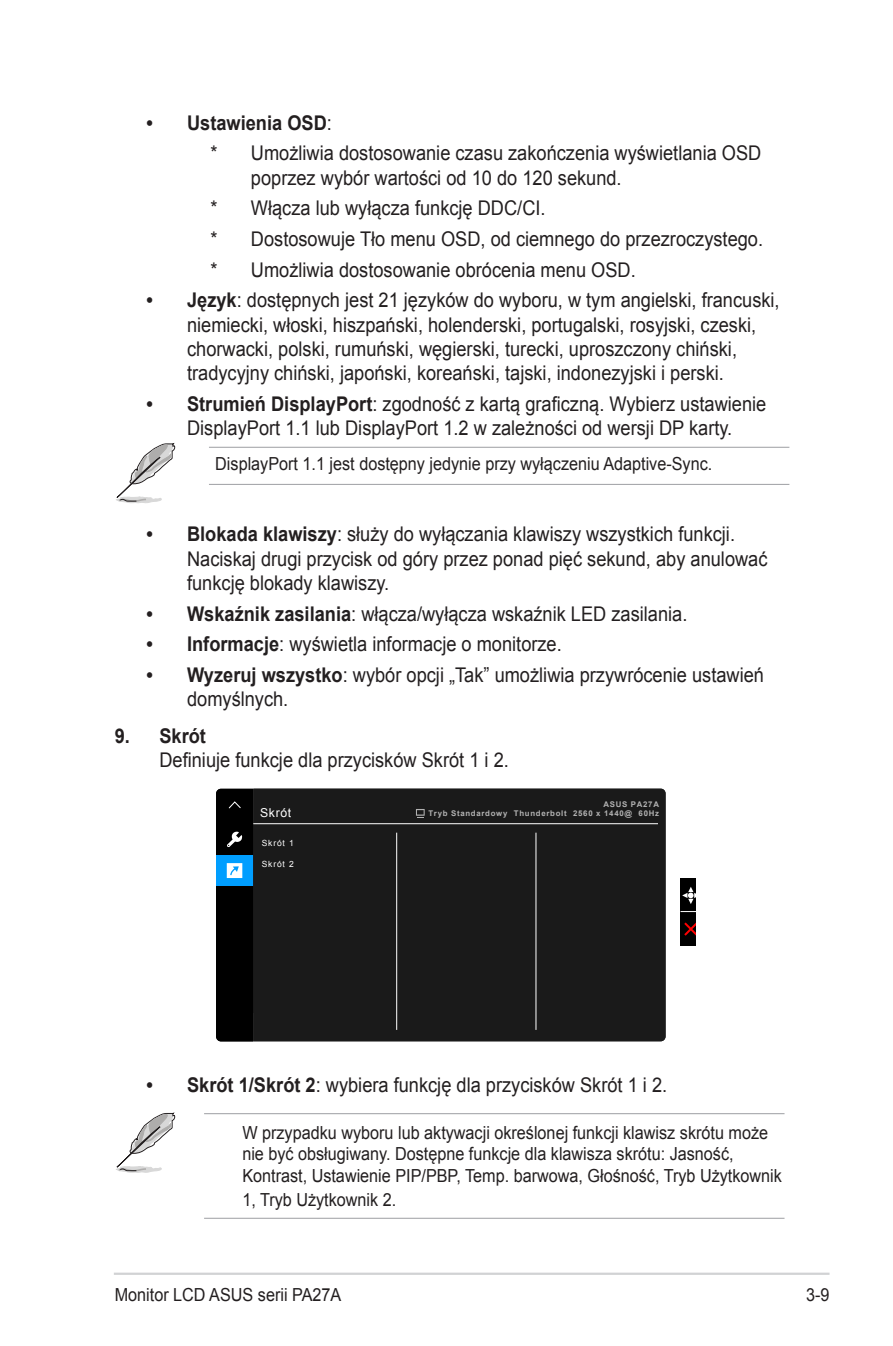
<style>
.page{position:relative;width:893px;height:1346px;background:#fff}
.page>*{position:absolute;margin:0;border:0;box-sizing:border-box;transform-origin:0 0}
.t1{font:20.25px/24.3px "Arial";color:#231f20;scale:.9 1}
.t2{font:700 20.25px "Arial";color:#231f20;scale:.9 1}
.t3{font:18px/21.6px "Arial";color:#231f20;scale:.9 1}
.t4{font:12.15px "Arial";letter-spacing:.05em;color:#fff}
.t5{font:8.55px "Arial";letter-spacing:.1em;color:#fff}
.t6{font:700 7.88px/9px "Arial";letter-spacing:.09em;color:#b3b3b3;text-align:right}
.s1{font-weight:700}
</style>
<div class="page">
<hr style="left:114px;top:1272px;width:715px;height:3px;background:#d1d2d4">
<hr style="left:204px;top:1113px;width:580px;height:1px;background:#a8a9ad">
<hr style="left:204px;top:1217px;width:580px;height:2px;background:#a8a9ad">
<hr style="left:209px;top:447px;width:580px;height:1px;background:#a8a9ad">
<hr style="left:209px;top:484px;width:580px;height:1px;background:#a8a9ad">
<svg style="left:116px;top:443px;width:59px;height:60px"></svg>
<div style="left:253px;top:788px;width:413px;height:253px;background:#1a1a1a"></div>
<div style="left:680px;top:878px;width:16px;height:67px;background:#000"></div>
<svg style="left:680px;top:911px;width:16px;height:1px"></svg>
<svg style="left:682px;top:887px;width:14px;height:17px"></svg>
<svg style="left:684px;top:922px;width:12px;height:14px"></svg>
<svg style="left:216px;top:789px;width:37px;height:252px;background:#081822"></svg>
<hr style="left:253px;top:823px;width:405px;height:1px;background:#fff">
<hr style="left:396px;top:832px;width:1px;height:198px;background:#fff">
<hr style="left:536px;top:832px;width:1px;height:198px;background:#fff">
<svg style="left:416px;top:809px;width:9px;height:7px"></svg>
<svg style="left:417px;top:810px;width:7px;height:8px"></svg>
<svg style="left:116px;top:1112px;width:59px;height:61px"></svg>
<p class="t1" style="left:210px;top:107px;width:614px;line-height:30.6px;text-indent:-64px"><span class="s1">• Ustawienia OSD</span>:<br>* Umożliwia dostosowanie czasu zakończenia wyświetlania OSD</p>
<p class="t1" style="left:210px;top:162px;width:616px;line-height:30.8px;text-indent:40px">poprzez wybór wartości od 10 do 120 sekund.<br>* Włącza lub wyłącza funkcję DDC/CI.<br>* Dostosowuje Tło menu OSD, od ciemnego do przezroczystego. * Umożliwia dostosowanie obrócenia menu OSD.</p>
<p class="t1" style="left:187px;top:288px;width:660px;text-indent:-40px"><span class="s1">• Język</span>: dostępnych jest 21 języków do wyboru, w tym angielski, francuski, niemiecki, włoski, hiszpański, holenderski, portugalski, rosyjski, czeski, chorwacki, polski, rumuński, węgierski, turecki, uproszczony chiński, tradycyjny chiński, japoński, koreański, tajski, indonezyjski i perski.</p>
<p class="t1" style="left:147px;top:392px;width:690px;text-align:center"><span class="s1">• Strumień DisplayPort</span>: zgodność z kartą graficzną. Wybierz ustawienie<br>DisplayPort 1.1 lub DisplayPort 1.2 w zależności od wersji DP karty.</p>
<p class="t3" style="left:215px;top:453px;width:554px">DisplayPort 1.1 jest dostępny jedynie przy wyłączeniu Adaptive-Sync.</p>
<p class="t1" style="left:187px;top:522px;width:646px;text-indent:-40px"><span class="s1">• Blokada klawiszy</span>: służy do wyłączania klawiszy wszystkich funkcji.<br>Naciskaj drugi przycisk od góry przez ponad pięć sekund, aby anulować funkcję blokady klawiszy.</p>
<p class="t1" style="left:147px;top:601px;width:602px"><span class="s1">• Wskaźnik zasilania</span>: włącza/wyłącza wskaźnik LED zasilania.</p>
<p class="t1" style="left:147px;top:632px;width:463px"><span class="s1">• Informacje</span>: wyświetla informacje o monitorze.</p>
<p class="t1" style="left:187px;top:663px;width:643px;text-indent:-40px"><span class="s1">• Wyzeruj wszystko</span>: wybór opcji „Tak” umożliwia przywrócenie ustawień domyślnych.</p>
<p class="t2" style="left:115px;top:723px;width:103px">9. Skrót</p>
<p class="t1" style="left:159px;top:748px;width:390px">Definiuje funkcje dla przycisków Skrót 1 i 2.</p>
<p class="t4" style="left:260px;top:804px;width:33px">Skrót</p>
<p class="t6" style="left:428px;top:800px;width:232px">ASUS PA27A<br>Tryb Standardowy Thunderbolt 2560 x 1440@ 60Hz</p>
<p class="t5" style="left:262px;top:837px;width:34px">Skrót 1</p>
<p class="t5" style="left:262px;top:859px;width:34px">Skrót 2</p>
<p class="t1" style="left:147px;top:1073px;width:580px"><span class="s1">• Skrót 1/Skrót 2</span>: wybiera funkcję dla przycisków Skrót 1 i 2.</p>
<p class="t3" style="left:242px;top:1121px;width:601px">W przypadku wyboru lub aktywacji określonej funkcji klawisz skrótu może nie być obsługiwany. Dostępne funkcje dla klawisza skrótu: Jasność,<br>Kontrast, Ustawienie PIP/PBP, Temp. barwowa, Głośność, Tryb Użytkownik</p>
<p class="t3" style="left:242px;top:1189px;width:173px">1, Tryb Użytkownik 2.</p>
<p class="t3" style="left:115px;top:1284px;width:253px">Monitor LCD ASUS serii PA27A</p>
<p class="t3" style="left:806px;top:1284px;width:28px">3-9</p>
</div>
